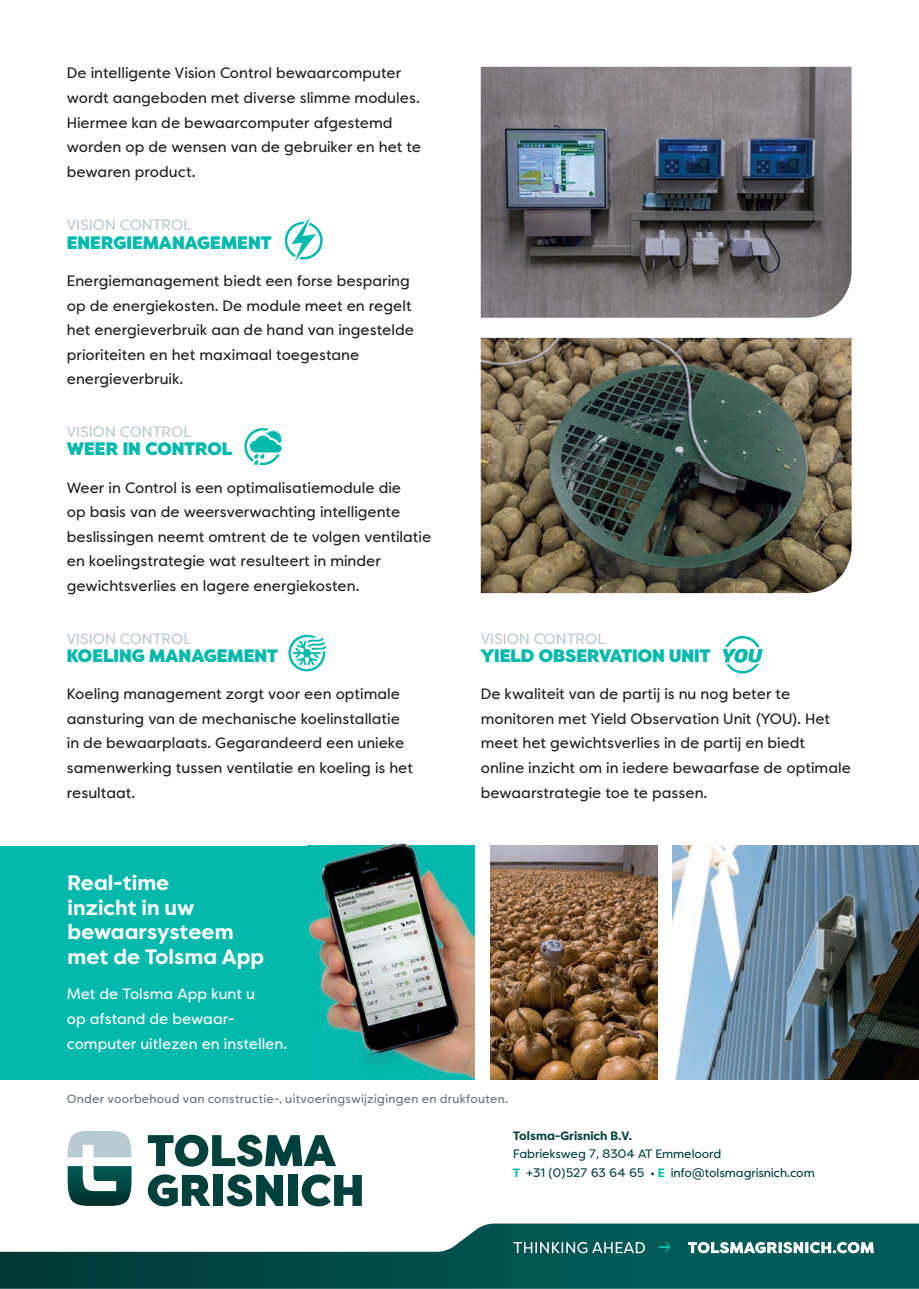
<style>
.page{position:relative;width:919px;height:1289px;background:#fff}
.page>*{position:absolute;margin:0;border:0;box-sizing:border-box;transform-origin:0 0}
.t1{font:700 21px/24.6px "Tolsma Grisnich";color:#fff}
.t2{font:900 18px "Tolsma Grisnich";color:#03b9ac}
.t3{font:15px/24.6px "Tolsma Grisnich";color:#231f20}
.t4{font:15px/24.6px "Tolsma Grisnich";color:#fff}
.t5{font:15px "Tolsma Grisnich";color:#bacad2}
.t6{font:12.15px/18.3px "Tolsma Grisnich";letter-spacing:-.01em;color:#00413e}
.t7{font:700 12.15px "Tolsma Grisnich";color:#00413e}
.t8{font:12px "Tolsma Grisnich";letter-spacing:.02em;color:#6a747b}
.s1{font-weight:700;color:#03b9ac}
</style>
<div class="page">
<div style="left:0;top:845px;width:474px;height:234px;background:#03b9ac"></div>
<svg style="left:0;top:1223px;width:918px;height:65px"></svg>
<svg style="left:68px;top:1166px;width:63px;height:39px"></svg>
<svg style="left:68px;top:1131px;width:63px;height:26px;background:#c4d1d8"></svg>
<svg style="left:148px;top:1134px;width:188px;height:32px"></svg>
<svg style="left:148px;top:1174px;width:62px;height:32px"></svg>
<div style="left:214px;top:1174px;width:9px;height:31px;background:#00413e"></div>
<svg style="left:226px;top:1174px;width:57px;height:32px"></svg>
<div style="left:288px;top:1174px;width:10px;height:31px;background:#00413e"></div>
<svg style="left:301px;top:1174px;width:61px;height:32px"></svg>
<svg style="left:659px;top:1241px;width:11px;height:10px"></svg>
<svg style="left:513px;top:1241px;width:132px;height:12px;background:#4c8986"></svg>
<svg style="left:688px;top:1241px;width:185px;height:12px"></svg>
<img style="left:480px;top:67px;width:371px;height:251px">
<img style="left:480px;top:338px;width:371px;height:255px">
<img style="left:672px;top:845px;width:246px;height:234px">
<img style="left:490px;top:845px;width:167px;height:234px">
<img style="left:307px;top:841px;width:167px;height:239px">
<svg style="left:285px;top:216px;width:37px;height:46px"></svg>
<svg style="left:244px;top:428px;width:38px;height:37px"></svg>
<svg style="left:722px;top:636px;width:40px;height:37px"></svg>
<svg style="left:288px;top:634px;width:38px;height:37px"></svg>
<p class="t3" style="left:67px;top:61px;width:356px">De intelligente Vision Control bewaarcomputer wordt aangeboden met diverse slimme modules.<br>Hiermee kan de bewaarcomputer afgestemd worden op de wensen van de gebruiker en het te bewaren product.</p>
<p class="t5" style="left:67px;top:215px;width:126px">VISION CONTROL</p>
<p class="t2" style="left:67px;top:232px;width:206px">ENERGIEMANAGEMENT</p>
<p class="t3" style="left:67px;top:268px;width:348px">Energiemanagement biedt een forse besparing op de energiekosten. De module meet en regelt het energieverbruik aan de hand van ingestelde prioriteiten en het maximaal toegestane energieverbruik.</p>
<p class="t5" style="left:67px;top:423px;width:126px">VISION CONTROL</p>
<p class="t2" style="left:67px;top:438px;width:167px">WEER IN CONTROL</p>
<p class="t3" style="left:67px;top:475px;width:366px">Weer in Control is een optimalisatiemodule die<br>op basis van de weersverwachting intelligente beslissingen neemt omtrent de te volgen ventilatie en koelingstrategie wat resulteert in minder gewichtsverlies en lagere energiekosten.</p>
<p class="t5" style="left:67px;top:629px;width:126px">VISION CONTROL</p>
<p class="t2" style="left:67px;top:645px;width:212px">KOELING MANAGEMENT</p>
<p class="t3" style="left:67px;top:681px;width:348px">Koeling management zorgt voor een optimale aansturing van de mechanische koelinstallatie in de bewaarplaats. Gegarandeerd een unieke samenwerking tussen ventilatie en koeling is het resultaat.</p>
<h1 class="t1" style="left:68px;top:871px;width:198px">Real-time<br>inzicht in uw bewaarsysteem met de Tolsma App</h1>
<p class="t4" style="left:67px;top:981px;width:222px">Met de Tolsma App kunt u<br>op afstand de bewaar&shy;computer uitlezen en instellen.</p>
<p class="t5" style="left:480px;top:629px;width:126px">VISION CONTROL</p>
<p class="t2" style="left:480px;top:645px;width:231px">YIELD OBSERVATION UNIT</p>
<p class="t3" style="left:480px;top:681px;width:371px">De kwaliteit van de partij is nu nog beter te monitoren met Yield Observation Unit (YOU). Het meet het gewichtsverlies in de partij en biedt online inzicht om in iedere bewaarfase de optimale bewaarstrategie toe te passen.</p>
<p class="t8" style="left:67px;top:1091px;width:443px">Onder voorbehoud van constructie-, uitvoeringswijzigingen en drukfouten.</p>
<p class="t7" style="left:513px;top:1129px;width:120px">Tolsma-Grisnich B.V.</p>
<p class="t6" style="left:513px;top:1144px;width:303px">Fabrieksweg 7, 8304 AT Emmeloord<br><span class="s1">T</span> +31 (0)527 63 64 65 • <span class="s1">E</span> info@tolsmagrisnich.com</p>
</div>
